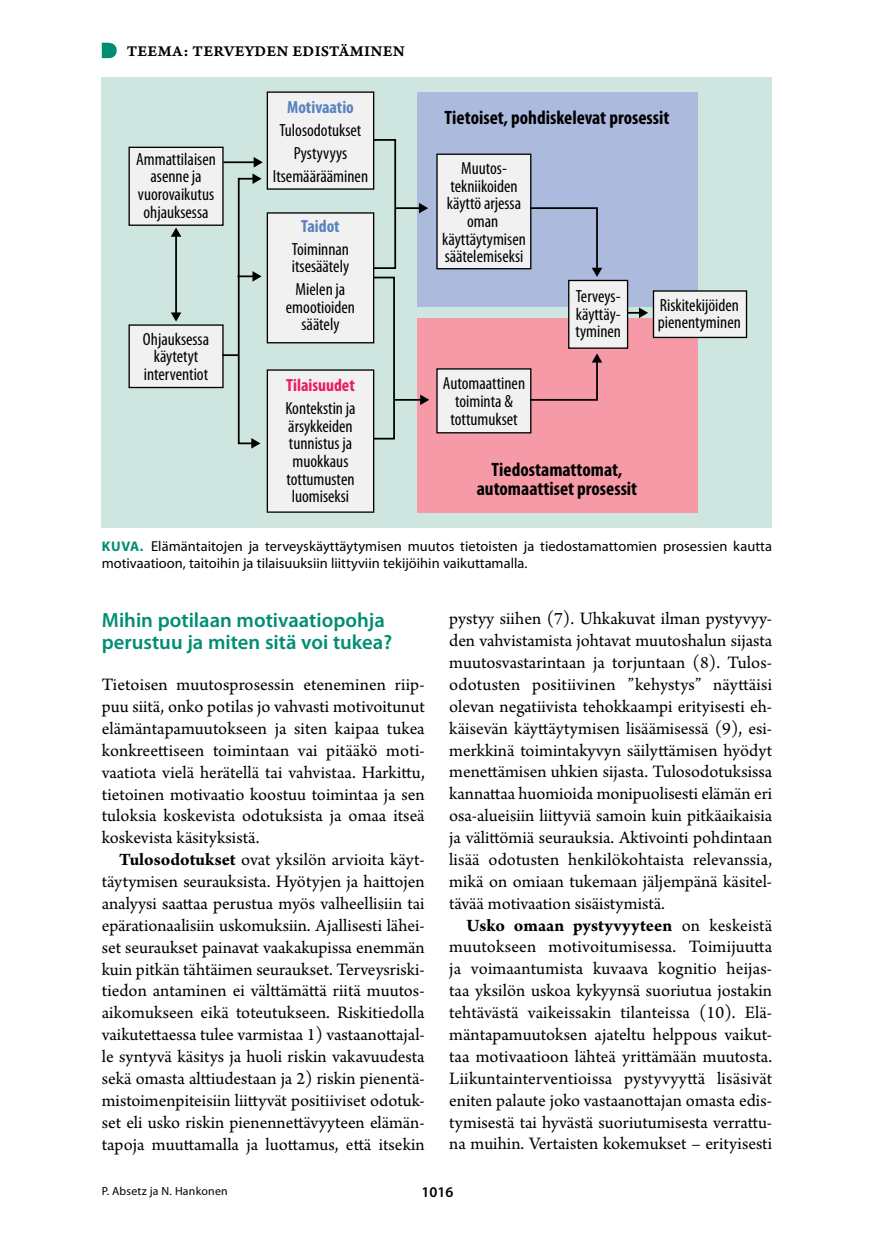
<style>
.page{position:relative;width:874px;height:1241px;background:#fff}
.page>*{position:absolute;margin:0;border:0;box-sizing:border-box;transform-origin:0 0}
.t1{font:600 20.65px/21.9px "Myriad Pro";color:#008d72}
.t2{font:700 condensed 19.43px/19.4px "Myriad Pro";color:#000;text-align:center}
.t3{font:18.38px/21.9px "Arno Pro";color:#000;text-align:justify}
.t4{font:condensed 17.68px/17.7px "Myriad Pro";color:#000;text-align:center}
.t5{font:700 condensed 17.68px "Myriad Pro";color:#5882bd}
.t6{font:700 condensed 17.68px "Myriad Pro";color:#eb1b60}
.t7{font:15.75px "Arno Pro Smbd Caption";letter-spacing:.015em;color:#000}
.t8{font:600 14.88px "Myriad Pro";color:#000}
.t9{font:14.35px/17.5px "Myriad Pro";color:#000}
.t10{font:11.9px "Myriad Pro";letter-spacing:.02em;color:#000}
.s1{font-weight:700;font-size:14px;color:#008d72}
.s2{font-weight:700}
</style>
<div class="page">
<svg style="left:102px;top:43px;width:15px;height:15px"></svg>
<div style="left:102px;top:77px;width:669px;height:450px;background:#cee6df"></div>
<svg style="left:374px;top:138px;width:23px;height:132px"></svg>
<div style="left:372px;top:276px;width:23px;height:163px;border:2px solid #000"></div>
<div style="left:417px;top:93px;width:279px;height:214px;background:#acbbdd"></div>
<div style="left:417px;top:318px;width:279px;height:194px;background:#f69aa8"></div>
<div style="left:568px;top:280px;width:59px;height:68px;background:#f1f1f1"></div>
<div style="left:568px;top:280px;width:60px;height:69px;border:1px solid #000"></div>
<div style="left:437px;top:154px;width:93px;height:115px;background:#f1f1f1"></div>
<div style="left:436px;top:153px;width:95px;height:116px;border:1px solid #000"></div>
<div style="left:267px;top:92px;width:106px;height:97px;background:#f1f1f1"></div>
<div style="left:266px;top:91px;width:108px;height:99px;border:1px solid #000"></div>
<div style="left:267px;top:213px;width:106px;height:130px;background:#f1f1f1"></div>
<div style="left:266px;top:212px;width:108px;height:131px;border:1px solid #000"></div>
<div style="left:267px;top:370px;width:106px;height:142px;background:#f1f1f1"></div>
<div style="left:266px;top:369px;width:108px;height:143px;border:1px solid #000"></div>
<div style="left:437px;top:369px;width:93px;height:64px;background:#f1f1f1"></div>
<div style="left:436px;top:368px;width:95px;height:65px;border:1px solid #000"></div>
<div style="left:129px;top:325px;width:94px;height:62px;background:#f1f1f1"></div>
<div style="left:128px;top:324px;width:95px;height:64px;border:1px solid #000"></div>
<div style="left:129px;top:147px;width:94px;height:78px;background:#f1f1f1"></div>
<div style="left:128px;top:147px;width:95px;height:79px;border:1px solid #000"></div>
<div style="left:653px;top:291px;width:93px;height:46px;background:#f1f1f1"></div>
<div style="left:652px;top:290px;width:94px;height:48px;border:1px solid #000"></div>
<hr style="left:223px;top:161px;width:32px;height:2px;background:#000">
<svg style="left:253px;top:157px;width:10px;height:10px"></svg>
<hr style="left:175px;top:235px;width:2px;height:79px;background:#000">
<svg style="left:171px;top:227px;width:10px;height:10px"></svg>
<svg style="left:171px;top:312px;width:10px;height:9px"></svg>
<svg style="left:222px;top:173px;width:39px;height:275px"></svg>
<hr style="left:395px;top:207px;width:25px;height:2px;background:#000">
<svg style="left:419px;top:203px;width:9px;height:10px"></svg>
<svg style="left:394px;top:394px;width:35px;height:11px"></svg>
<svg style="left:528px;top:353px;width:74px;height:48px"></svg>
<svg style="left:528px;top:206px;width:74px;height:71px"></svg>
<svg style="left:627px;top:307px;width:20px;height:11px"></svg>
<p class="t7" style="left:127px;top:41px;width:279px">TEEMA: TERVEYDEN EDISTÄMINEN</p>
<p class="t4" style="left:136px;top:150px;width:81px">Ammattilaisen asenne ja vuorovaikutus ohjauksessa</p>
<p class="t4" style="left:143px;top:329px;width:68px">Ohjauksessa käytetyt interventiot</p>
<p class="t5" style="left:287px;top:96px;width:68px">Motivaatio</p>
<p class="t4" style="left:273px;top:118px;width:97px;line-height:22.9px">Tulosodotukset<br>Pystyvyys<br>Itsemäärääminen</p>
<p class="t5" style="left:301px;top:215px;width:40px">Taidot</p>
<p class="t4" style="left:292px;top:240px;width:59px;text-align:left">Toiminnan itsesäätely</p>
<p class="t4" style="left:286px;top:280px;width:71px">Mielen ja emootioiden säätely</p>
<p class="t6" style="left:286px;top:374px;width:70px">Tilaisuudet</p>
<p class="t4" style="left:285px;top:399px;width:72px">Kontekstin ja ärsykkeiden tunnistus ja muokkaus tottumusten luomiseksi</p>
<p class="t2" style="left:444px;top:107px;width:226px">Tietoiset, pohdiskelevat prosessit</p>
<p class="t4" style="left:442px;top:159px;width:85px">Muutos&shy;tekniikoiden käyttö arjessa oman käyttäytymisen säätelemiseksi</p>
<p class="t4" style="left:442px;top:374px;width:84px">Automaattinen toiminta &amp; tottumukset</p>
<p class="t4" style="left:575px;top:287px;width:47px;text-align:justify">Terveys&shy;käyttäy&shy;tyminen</p>
<p class="t4" style="left:657px;top:296px;width:84px;text-align:left">Riskitekijöiden pienentyminen</p>
<p class="t2" style="left:476px;top:459px;width:162px">Tiedostamattomat, automaattiset prosessit</p>
<p class="t9" style="left:102px;top:537px;width:671px"><span class="s1">KUVA.</span> Elämäntaitojen ja terveyskäyttäytymisen muutos tietoisten ja tiedostamattomien prosessien kautta motivaatioon, taitoihin ja tilaisuuksiin liittyviin tekijöihin vaikuttamalla.</p>
<p class="t1" style="left:102px;top:608px;width:292px">Mihin potilaan motivaatiopohja perustuu ja miten sitä voi tukea?</p>
<p class="t3" style="left:102px;top:674px;width:324px">Tietoisen muutosprosessin eteneminen riip&shy;puu siitä, onko potilas jo vahvasti motivoitunut elämäntapamuutokseen ja siten kaipaa tukea konkreettiseen toimintaan vai pitääkö moti&shy;vaatiota vielä herätellä tai vahvistaa. Harkittu, tietoinen motivaatio koostuu toimintaa ja sen tuloksia koskevista odotuksista ja omaa itseä koskevista käsityksistä.</p>
<p class="t3" style="left:102px;top:849px;width:324px;text-indent:17px"><span class="s2">Tulosodotukset</span> ovat yksilön arvioita käyt&shy;täytymisen seurauksista. Hyötyjen ja haittojen analyysi saattaa perustua myös valheellisiin tai epärationaalisiin uskomuksiin. Ajallisesti lähei&shy;set seuraukset painavat vaakakupissa enemmän kuin pitkän tähtäimen seuraukset. Terveysriski&shy;tiedon antaminen ei välttämättä riitä muutos&shy;aikomukseen eikä toteutukseen. Riskitiedolla vaikutettaessa tulee varmistaa 1) vastaanottajal&shy;le syntyvä käsitys ja huoli riskin vakavuudesta sekä omasta alttiudestaan ja 2) riskin pienentä&shy;mistoimenpiteisiin liittyvät positiiviset odotuk&shy;set eli usko riskin pienennettävyyteen elämän&shy;tapoja muuttamalla ja luottamus, että itsekin</p>
<p class="t3" style="left:449px;top:608px;width:324px">pystyy siihen (7). Uhkakuvat ilman pystyvyy&shy;den vahvistamista johtavat muutoshalun sijasta muutosvastarintaan ja torjuntaan (8). Tulos&shy;odotusten positiivinen ”kehystys” näyttäisi olevan negatiivista tehokkaampi erityisesti eh&shy;käisevän käyttäytymisen lisäämisessä (9), esi&shy;merkkinä toimintakyvyn säilyttämisen hyödyt menettämisen uhkien sijasta. Tulosodotuksissa kannattaa huomioida monipuolisesti elämän eri osa-alueisiin liittyviä samoin kuin pitkäaikaisia ja välittömiä seurauksia. Aktivointi pohdintaan lisää odotusten henkilökohtaista relevanssia, mikä on omiaan tukemaan jäljempänä käsitel&shy;tävää motivaation sisäistymistä.</p>
<p class="t3" style="left:449px;top:914px;width:324px;text-indent:17px"><span class="s2">Usko omaan pystyvyyteen</span> on keskeistä muutokseen motivoitumisessa. Toimijuutta ja voimaantumista kuvaava kognitio heijas&shy;taa yksilön uskoa kykyynsä suoriutua jostakin tehtävästä vaikeissakin tilanteissa (10). Elä&shy;mäntapamuutoksen ajateltu helppous vaikut&shy;taa motivaatioon lähteä yrittämään muutosta.<br>Liikuntainterventioissa pystyvyyttä lisäsivät eniten palaute joko vastaanottajan omasta edis&shy;tymisestä tai hyvästä suoriutumisesta verrattu&shy;na muihin. Vertaisten kokemukset – erityisesti</p>
<p class="t10" style="left:102px;top:1183px;width:127px">P. Absetz ja N. Hankonen</p>
<p class="t8" style="left:421px;top:1182px;width:33px">1016</p>
</div>
